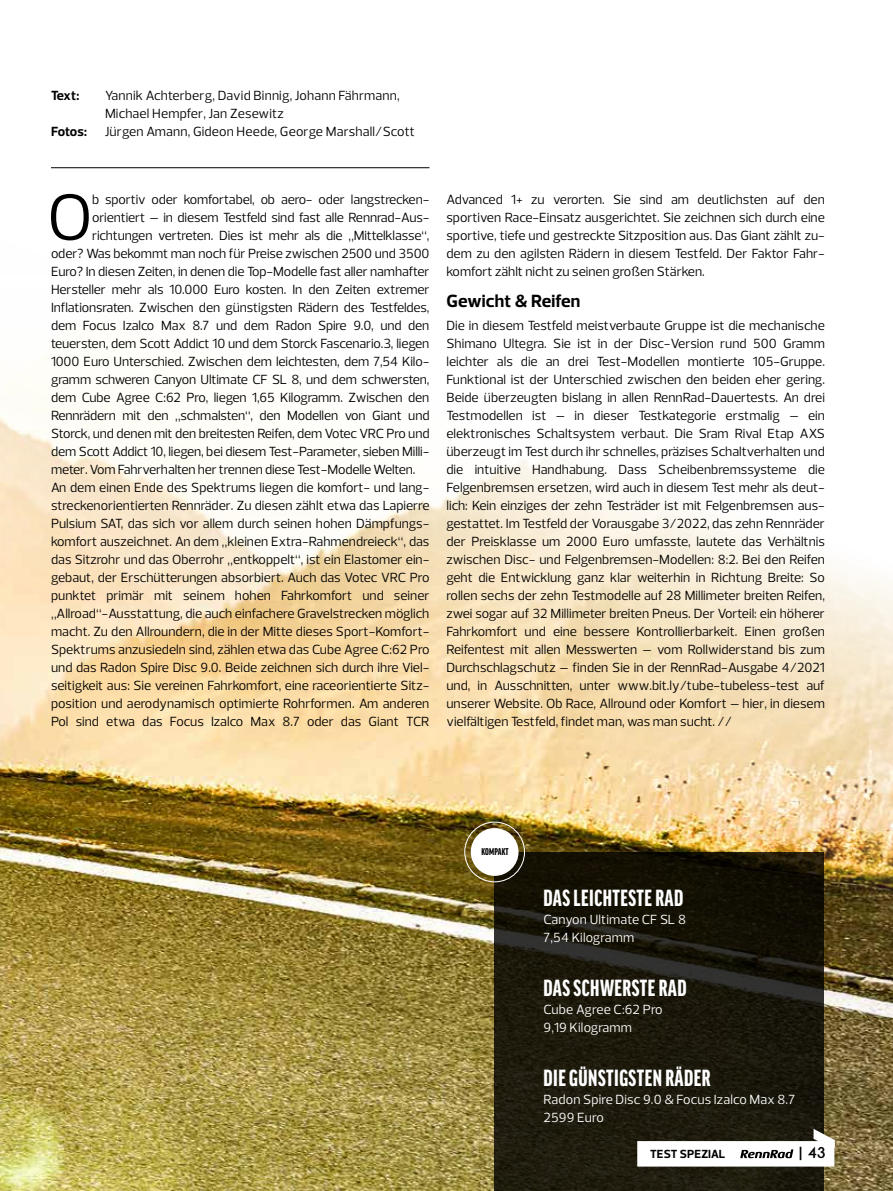
<style>
.page{position:relative;width:893px;height:1191px;background:#fff}
.page>*{position:absolute;margin:0;border:0;box-sizing:border-box;transform-origin:0 0}
.t1{font:66.45px "Prelo";color:#000}
.t2{font:900 extra-condensed 22.5px "Good Pro";letter-spacing:.02em;color:#fff}
.t3{font:700 18px "Prelo";letter-spacing:.01em;color:#000}
.t4{font:700 15px "Aramis";color:#000}
.t5{font:13.5px/18px "Prelo";letter-spacing:-.01em;color:#000;text-align:justify}
.t6{font:13.5px/18px "Prelo";letter-spacing:.01em;color:#000}
.t7{font:13.5px/18px "Prelo";letter-spacing:.01em;color:#fff}
.t8{font:700 13.5px "Prelo";letter-spacing:-.015em;color:#000}
.t9{font:700 12px "Prelo";color:#000}
.t10{font:900 extra-condensed 9.45px "Good Pro";letter-spacing:.015em;color:#000}
</style>
<div class="page">
<img style="left:0;top:167px;width:893px;height:1024px">
<svg style="left:495px;top:852px;width:329px;height:339px;background:#1b180c"></svg>
<div style="left:464px;top:821px;width:61px;height:61px;border:1px solid #fff;border-radius:50%"></div>
<div style="left:471px;top:828px;width:47px;height:48px;background:#fff;border-radius:50%"></div>
<hr style="left:51px;top:167px;width:378px;height:1px;background:#000">
<svg style="left:813px;top:1128px;width:22px;height:30px"></svg>
<div style="left:637px;top:1141px;width:197px;height:25px;background:#fff"></div>
<svg style="left:740px;top:1149px;width:53px;height:9px"></svg>
<p class="t8" style="left:51px;top:87px;width:30px">Text:</p>
<p class="t6" style="left:105px;top:87px;width:296px">Yannik Achterberg, David Binnig, Johann Fährmann,<br>Michael Hempfer, Jan Zesewitz</p>
<p class="t8" style="left:51px;top:123px;width:38px">Fotos:</p>
<p class="t6" style="left:105px;top:123px;width:311px">Jürgen Amann, Gideon Heede, George Marshall/Scott</p>
<h1 class="t1" style="left:47px;top:177px;width:47px">O</h1>
<p class="t5" style="left:92px;top:190px;width:339px">b sportiv oder komfortabel, ob aero- oder langstrecken-</p>
<p class="t5" style="left:92px;top:208px;width:339px">orientiert – in diesem Testfeld sind fast alle Rennrad-Aus-</p>
<p class="t5" style="left:92px;top:226px;width:339px">richtungen vertreten. Dies ist mehr als die „Mittelklasse“,</p>
<p class="t5" style="left:51px;top:244px;width:380px">oder? Was bekommt man noch für Preise zwischen 2500 und 3500</p>
<p class="t5" style="left:51px;top:262px;width:380px">Euro? In diesen Zeiten, in denen die Top-Modelle fast aller namhafter</p>
<p class="t5" style="left:51px;top:280px;width:380px">Hersteller mehr als 10.000 Euro kosten. In den Zeiten extremer</p>
<p class="t5" style="left:51px;top:298px;width:380px">Inflationsraten. Zwischen den günstigsten Rädern des Testfeldes,</p>
<p class="t5" style="left:51px;top:316px;width:380px">dem Focus Izalco Max 8.7 und dem Radon Spire 9.0, und den</p>
<p class="t5" style="left:51px;top:334px;width:380px">teuersten, dem Scott Addict 10 und dem Storck Fascenario.3, liegen</p>
<p class="t5" style="left:51px;top:352px;width:380px">1000 Euro Unterschied. Zwischen dem leichtesten, dem 7,54 Kilo-</p>
<p class="t5" style="left:51px;top:370px;width:380px">gramm schweren Canyon Ultimate CF SL 8, und dem schwersten,</p>
<p class="t5" style="left:51px;top:388px;width:380px">dem Cube Agree C:62 Pro, liegen 1,65 Kilogramm. Zwischen den</p>
<p class="t5" style="left:51px;top:406px;width:380px">Rennrädern mit den „schmalsten“, den Modellen von Giant und</p>
<p class="t5" style="left:51px;top:424px;width:380px">Storck, und denen mit den breitesten Reifen, dem Votec VRC Pro und</p>
<p class="t5" style="left:51px;top:442px;width:380px">dem Scott Addict 10, liegen, bei diesem Test-Parameter, sieben Milli-</p>
<p class="t5" style="left:51px;top:460px;width:366px">meter. Vom Fahrverhalten her trennen diese Test-Modelle Welten.</p>
<p class="t5" style="left:51px;top:478px;width:380px">An dem einen Ende des Spektrums liegen die komfort- und lang-</p>
<p class="t5" style="left:51px;top:496px;width:380px">streckenorientierten Rennräder. Zu diesen zählt etwa das Lapierre</p>
<p class="t5" style="left:51px;top:514px;width:380px">Pulsium SAT, das sich vor allem durch seinen hohen Dämpfungs-</p>
<p class="t5" style="left:51px;top:532px;width:380px">komfort auszeichnet. An dem „kleinen Extra-Rahmendreieck“, das</p>
<p class="t5" style="left:51px;top:550px;width:380px">das Sitzrohr und das Oberrohr „entkoppelt“, ist ein Elastomer ein-</p>
<p class="t5" style="left:51px;top:568px;width:380px">gebaut, der Erschütterungen absorbiert. Auch das Votec VRC Pro</p>
<p class="t5" style="left:51px;top:586px;width:380px">punktet primär mit seinem hohen Fahrkomfort und seiner</p>
<p class="t5" style="left:51px;top:604px;width:380px">„Allroad“-Ausstattung, die auch einfachere Gravelstrecken möglich</p>
<p class="t5" style="left:51px;top:622px;width:380px">macht. Zu den Allroundern, die in der Mitte dieses Sport-Komfort-</p>
<p class="t5" style="left:51px;top:640px;width:380px">Spektrums anzusiedeln sind, zählen etwa das Cube Agree C:62 Pro</p>
<p class="t5" style="left:51px;top:658px;width:380px">und das Radon Spire Disc 9.0. Beide zeichnen sich durch ihre Viel-</p>
<p class="t5" style="left:51px;top:676px;width:380px">seitigkeit aus: Sie vereinen Fahrkomfort, eine raceorientierte Sitz-</p>
<p class="t5" style="left:51px;top:694px;width:380px">position und aerodynamisch optimierte Rohrformen. Am anderen</p>
<p class="t5" style="left:51px;top:712px;width:380px">Pol sind etwa das Focus Izalco Max 8.7 oder das Giant TCR</p>
<p class="t5" style="left:446px;top:190px;width:380px">Advanced 1+ zu verorten. Sie sind am deutlichsten auf den sportiven Race-Einsatz ausgerichtet. Sie zeichnen sich durch eine sportive, tiefe und gestreckte Sitzposition aus. Das Giant zählt zu&shy;dem zu den agilsten Rädern in diesem Testfeld. Der Faktor Fahr&shy;komfort zählt nicht zu seinen großen Stärken.</p>
<h3 class="t3" style="left:446px;top:290px;width:135px">Gewicht &amp; Reifen</h3>
<p class="t5" style="left:446px;top:316px;width:380px">Die in diesem Testfeld meistverbaute Gruppe ist die mechanische Shimano Ultegra. Sie ist in der Disc-Version rund 500 Gramm leichter als die an drei Test-Modellen montierte 105-Gruppe.<br>Funktional ist der Unterschied zwischen den beiden eher gering.<br>Beide überzeugten bislang in allen RennRad-Dauertests. An drei Testmodellen ist – in dieser Testkategorie erstmalig – ein elektronisches Schaltsystem verbaut. Die Sram Rival Etap AXS überzeugt im Test durch ihr schnelles, präzises Schaltverhalten und die intuitive Handhabung. Dass Scheibenbremssysteme die Felgenbremsen ersetzen, wird auch in diesem Test mehr als deut&shy;lich: Kein einziges der zehn Testräder ist mit Felgenbremsen aus&shy;gestattet. Im Testfeld der Vorausgabe 3/2022, das zehn Rennräder der Preisklasse um 2000 Euro umfasste, lautete das Verhältnis zwischen Disc- und Felgenbremsen-Modellen: 8:2. Bei den Reifen geht die Entwicklung ganz klar weiterhin in Richtung Breite: So rollen sechs der zehn Testmodelle auf 28 Millimeter breiten Reifen, zwei sogar auf 32 Millimeter breiten Pneus. Der Vorteil: ein höherer Fahrkomfort und eine bessere Kontrollierbarkeit. Einen großen Reifentest mit allen Messwerten – vom Rollwiderstand bis zum Durchschlagschutz – finden Sie in der RennRad-Ausgabe 4/2021 und, in Ausschnitten, unter www.bit.ly/tube-tubeless-test auf unserer Website. Ob Race, Allround oder Komfort – hier, in diesem vielfältigen Testfeld, findet man, was man sucht. //</p>
<p class="t10" style="left:481px;top:846px;width:29px">KOMPAKT</p>
<h2 class="t2" style="left:543px;top:885px;width:141px">DAS LEICHTESTE RAD</h2>
<p class="t7" style="left:543px;top:910px;width:144px">Canyon Ultimate CF SL 8<br>7,54 Kilogramm</p>
<h2 class="t2" style="left:543px;top:975px;width:145px">DAS SCHWERSTE RAD</h2>
<p class="t7" style="left:543px;top:1000px;width:121px">Cube Agree C:62 Pro<br>9,19 Kilogramm</p>
<h2 class="t2" style="left:543px;top:1065px;width:168px">DIE GÜNSTIGSTEN RÄDER</h2>
<p class="t7" style="left:543px;top:1090px;width:253px">Radon Spire Disc 9.0 &amp; Focus Izalco Max 8.7<br>2599 Euro</p>
<p class="t9" style="left:650px;top:1146px;width:15px">Test</p>
<p class="t9" style="left:680px;top:1146px;width:15px">Spezial</p>
<p class="t4" style="left:799px;top:1141px;width:28px">| 43</p>
</div>
